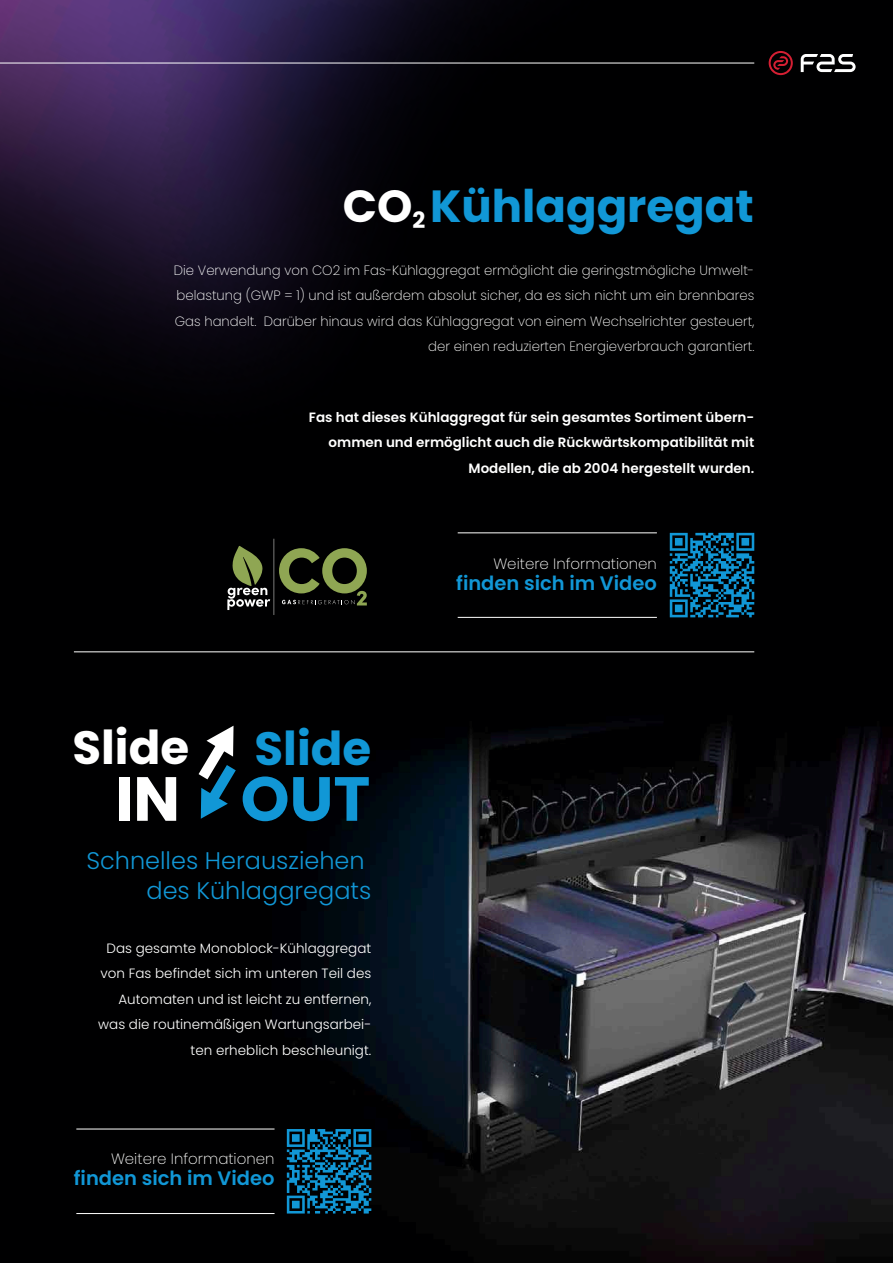
<style>
.page{position:relative;width:893px;height:1263px;background:#000001}
.page>*{position:absolute;margin:0;border:0;box-sizing:border-box;transform-origin:0 0}
.t1{font:700 62.25px "Poppins";color:#1197d6}
.t2{font:700 46.65px "Poppins";color:#fff}
.t3{font:700 46.65px "Poppins";color:#1197d6}
.t4{font:700 45px "Poppins";color:#1197d6}
.t5{font:300 24px/30px "Poppins";color:#1197d6;text-align:right}
.t6{font:600 19.5px "Poppins";color:#1197d6}
.t7{font:200 15px "Poppins";color:#fff}
.t8{font:200 13.5px/25.5px "Poppins";color:#fff;text-align:right}
.t9{font:300 13.5px/25.5px "Poppins";color:#fff;text-align:right}
.t10{font:600 13.5px/25.5px "Poppins";color:#fff;text-align:right}
.s1{color:#fff}
</style>
<div class="page">
<hr style="left:74px;top:651px;width:680px;height:1px;background:#fff">
<img style="left:0;top:0;width:679px;height:653px">
<img style="left:76px;top:724px;width:817px;height:539px">
<svg style="left:189px;top:726px;width:57px;height:93px"></svg>
<svg style="left:227px;top:539px;width:140px;height:76px"></svg>
<svg style="left:769px;top:51px;width:24px;height:24px"></svg>
<svg style="left:801px;top:54px;width:55px;height:18px"></svg>
<hr style="left:0;top:63px;width:754px;height:1px;background:#fff">
<hr style="left:76px;top:1129px;width:199px;height:1px;background:#fff">
<hr style="left:76px;top:1213px;width:199px;height:1px;background:#fff">
<svg style="left:287px;top:1129px;width:84px;height:84px"></svg>
<hr style="left:458px;top:532px;width:199px;height:1px;background:#fff">
<hr style="left:458px;top:617px;width:199px;height:1px;background:#fff">
<svg style="left:670px;top:533px;width:84px;height:84px"></svg>
<h3 class="t4" style="left:343px;top:180px;width:412px"><span class="s1">CO</span><sub>2</sub> Kühlaggregat</h3>
<p class="t8" style="left:174px;top:257px;width:582px">Die Verwendung von CO2 im Fas-Kühlaggregat ermöglicht die geringstmögliche Umwelt&shy;belastung (GWP = 1) und ist außerdem absolut sicher, da es sich nicht um ein brennbares Gas handelt. Darüber hinaus wird das Kühlaggregat von einem Wechselrichter gesteuert, der einen reduzierten Energieverbrauch garantiert.</p>
<p class="t10" style="left:309px;top:404px;width:447px">Fas hat dieses Kühlaggregat für sein gesamtes Sortiment übern&shy;ommen und ermöglicht auch die Rückwärtskompatibilität mit<br>Modellen, die ab 2004 hergestellt wurden.</p>
<p class="t7" style="left:493px;top:555px;width:165px">Weitere Informationen</p>
<h2 class="t2" style="left:72px;top:721px;width:118px">Slide</h2>
<h2 class="t3" style="left:255px;top:721px;width:118px">Slide</h2>
<h1 class="t1" style="left:115px;top:763px;width:257px"><span class="s1">IN</span> OUT</h1>
<h3 class="t5" style="left:86px;top:845px;width:286px">Schnelles Herausziehen des Kühlaggregats</h3>
<p class="t9" style="left:98px;top:935px;width:275px">Das gesamte Monoblock-Kühlaggregat von Fas befindet sich im unteren Teil des Automaten und ist leicht zu entfernen, was die routinemäßigen Wartungsarbei&shy;ten erheblich beschleunigt.</p>
<p class="t7" style="left:111px;top:1150px;width:165px">Weitere Informationen</p>
<h3 class="t6" style="left:74px;top:1167px;width:202px">finden sich im Video</h3>
<h3 class="t6" style="left:456px;top:572px;width:202px">finden sich im Video</h3>
</div>
